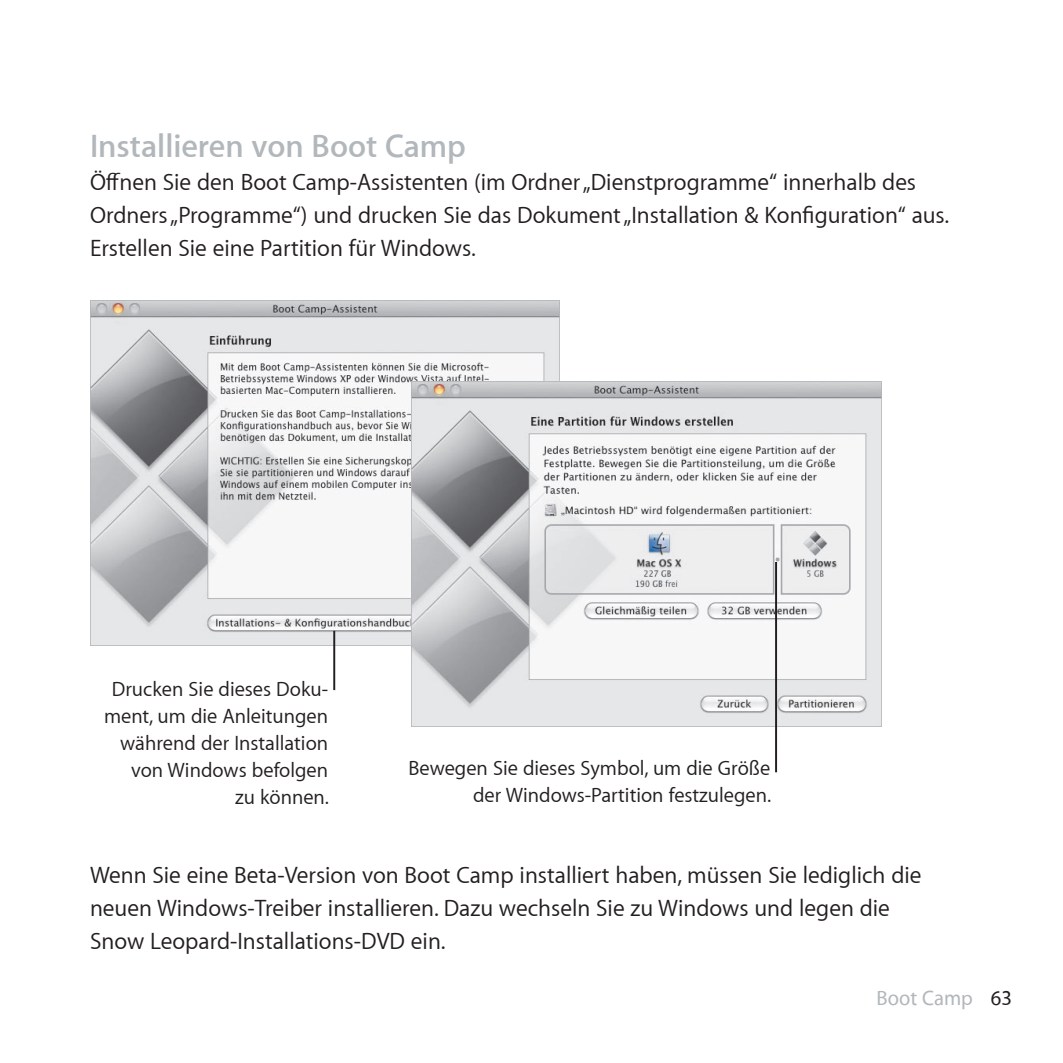
<style>
.page{position:relative;width:1063px;height:1063px;background:#fff}
.page>*{position:absolute;margin:0;border:0;box-sizing:border-box;transform-origin:0 0}
.t1{font:600 33px "Myriad Set";color:#b2b7bb}
.t2{font:24px/33px "Myriad Set Text";color:#231f20}
.t3{font:21px/27px "Myriad Set Text";color:#231f20;text-align:right}
.t4{font:500 21px "Myriad Set";color:#b2b7bb}
.s1{color:#231f20}
</style>
<div class="page">
<img style="left:90px;top:300px;width:470px;height:346px">
<img style="left:411px;top:381px;width:470px;height:346px">
<hr style="left:775px;top:562px;width:2px;height:210px;background:#231f20">
<hr style="left:333px;top:631px;width:2px;height:59px;background:#231f20">
<h1 class="t1" style="left:90px;top:126px;width:377px">Installieren von Boot Camp</h1>
<p class="t2" style="left:90px;top:165px;width:861px">Öffnen Sie den Boot Camp-Assistenten (im Ordner „Dienstprogramme“ innerhalb des<br>Ordners „Programme“) und drucken Sie das Dokument „Installation &amp; Konfiguration“ aus.<br>Erstellen Sie eine Partition für Windows.</p>
<p class="t3" style="left:104px;top:675px;width:226px">Drucken Sie dieses Doku&shy;ment, um die Anleitungen während der Installation von Windows befolgen<br>zu können.</p>
<p class="t3" style="left:408px;top:754px;width:364px">Bewegen Sie dieses Symbol, um die Größe der Windows-Partition festzulegen.</p>
<p class="t2" style="left:90px;top:858px;width:833px">Wenn Sie eine Beta-Version von Boot Camp installiert haben, müssen Sie lediglich die neuen Windows-Treiber installieren. Dazu wechseln Sie zu Windows und legen die<br>Snow Leopard-Installations-DVD ein.</p>
<p class="t4" style="left:877px;top:985px;width:137px">Boot Camp <span class="s1">63</span></p>
</div>
